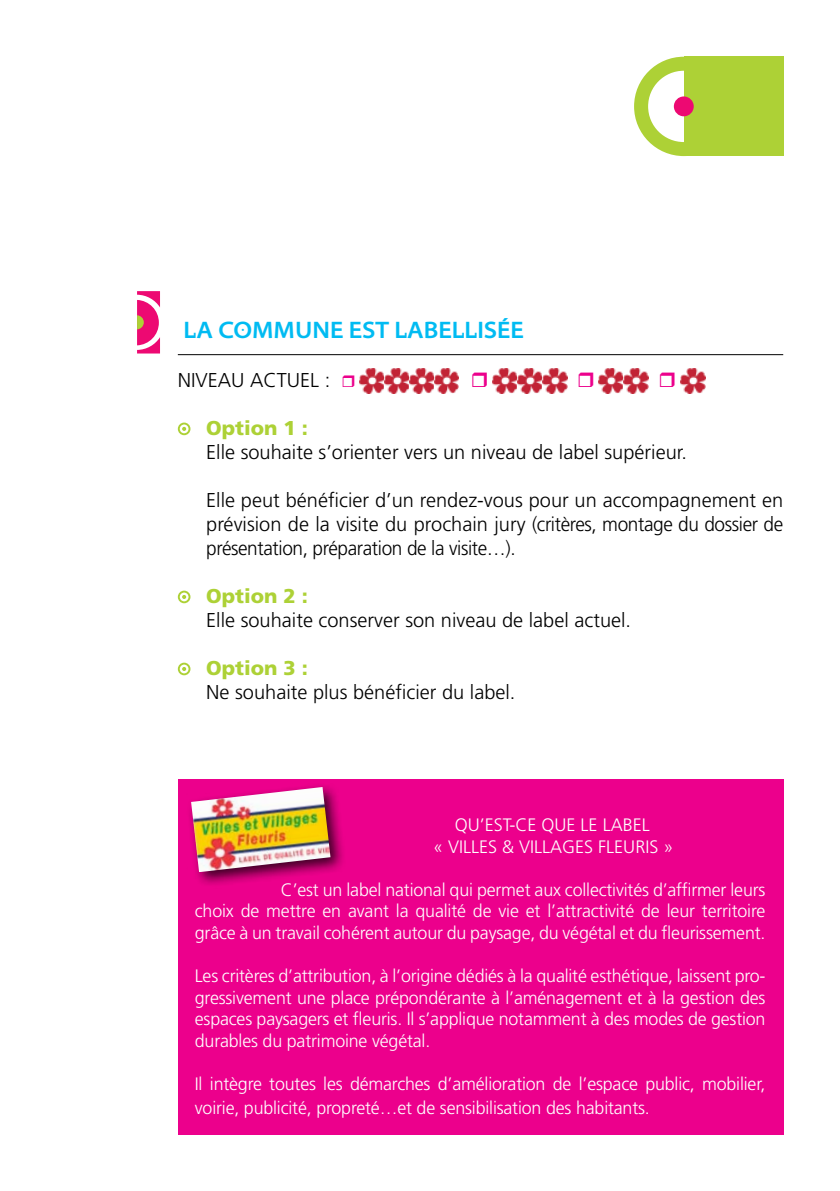
<style>
.page{position:relative;width:840px;height:1191px;background:#fff}
.page>*{position:absolute;margin:0;border:0;box-sizing:border-box;transform-origin:0 0}
.t1{font:700 24px "Santana";color:#00bbf2}
.t2{font:300 20px/24px "Frutiger LT Std";color:#000;text-align:justify}
.t3{font:900 20px "Frutiger LT Std";color:#add136}
.t4{font:300 18px/21.6px "Frutiger LT Std";letter-spacing:-.01em;color:#fff;text-align:justify}
</style>
<div class="page">
<hr style="left:178px;top:354px;width:604px;height:1px;background:#000">
<img style="left:359px;top:369px;width:99px;height:24px">
<img style="left:492px;top:369px;width:74px;height:24px">
<img style="left:598px;top:369px;width:50px;height:24px">
<img style="left:680px;top:369px;width:24px;height:24px">
<div style="left:178px;top:422px;width:12px;height:13px;border:2px solid #add136;border-radius:50%"></div>
<svg style="left:182px;top:427px;width:4px;height:4px"></svg>
<div style="left:178px;top:590px;width:12px;height:13px;border:2px solid #add136;border-radius:50%"></div>
<svg style="left:182px;top:595px;width:4px;height:4px"></svg>
<div style="left:178px;top:662px;width:12px;height:13px;border:2px solid #add136;border-radius:50%"></div>
<svg style="left:182px;top:667px;width:4px;height:4px"></svg>
<div style="left:683px;top:57px;width:99px;height:99px;background:#add136"></div>
<div style="left:633px;top:57px;width:100px;height:99px;border:14px solid #add136;border-radius:50%"></div>
<div style="left:673px;top:96px;width:20px;height:20px;background:#ed0972;border-radius:50%"></div>
<div style="left:178px;top:779px;width:604px;height:355px;background:#ec008c"></div>
<div style="left:186px;top:782px;width:160px;height:107px;background:#000;opacity:.75"></div>
<img style="left:191px;top:787px;width:139px;height:85px">
<svg style="left:137px;top:291px;width:23px;height:62px"></svg>
<h1 class="t1" style="left:183px;top:316px;width:341px">LA COMMUNE EST LABELLISÉE</h1>
<p class="t2" style="left:178px;top:368px;width:154px">NIVEAU ACTUEL :</p>
<p class="t3" style="left:206px;top:416px;width:103px">Option 1 :</p>
<p class="t2" style="left:206px;top:440px;width:482px">Elle souhaite s’orienter vers un niveau de label supérieur.</p>
<p class="t2" style="left:206px;top:488px;width:578px">Elle peut bénéficier d’un rendez-vous pour un accompagnement en prévision de la visite du prochain jury (critères, montage du dossier de présentation, préparation de la visite…).</p>
<p class="t3" style="left:206px;top:584px;width:103px">Option 2 :</p>
<p class="t2" style="left:206px;top:608px;width:426px">Elle souhaite conserver son niveau de label actuel.</p>
<p class="t3" style="left:206px;top:656px;width:103px">Option 3 :</p>
<p class="t2" style="left:206px;top:680px;width:310px">Ne souhaite plus bénéficier du label.</p>
<p class="t4" style="left:433px;top:814px;width:241px;text-align:center">QU’EST-CE QUE LE LABEL<br>« VILLES &amp; VILLAGES FLEURIS »</p>
<p class="t4" style="left:195px;top:879px;width:572px;text-indent:86px">C’est un label national qui permet aux collectivités d’affirmer leurs choix de mettre en avant la qualité de vie et l’attractivité de leur territoire grâce à un travail cohérent autour du paysage, du végétal et du fleurissement.</p>
<p class="t4" style="left:195px;top:965px;width:572px">Les critères d’attribution, à l’origine dédiés à la qualité esthétique, laissent pro&shy;gressivement une place prépondérante à l’aménagement et à la gestion des espaces paysagers et fleuris. Il s’applique notamment à des modes de gestion durables du patrimoine végétal.</p>
<p class="t4" style="left:195px;top:1072px;width:571px;line-height:24px">Il intègre toutes les démarches d’amélioration de l’espace public, mobilier, voirie, publicité, propreté…et de sensibilisation des habitants.</p>
</div>
